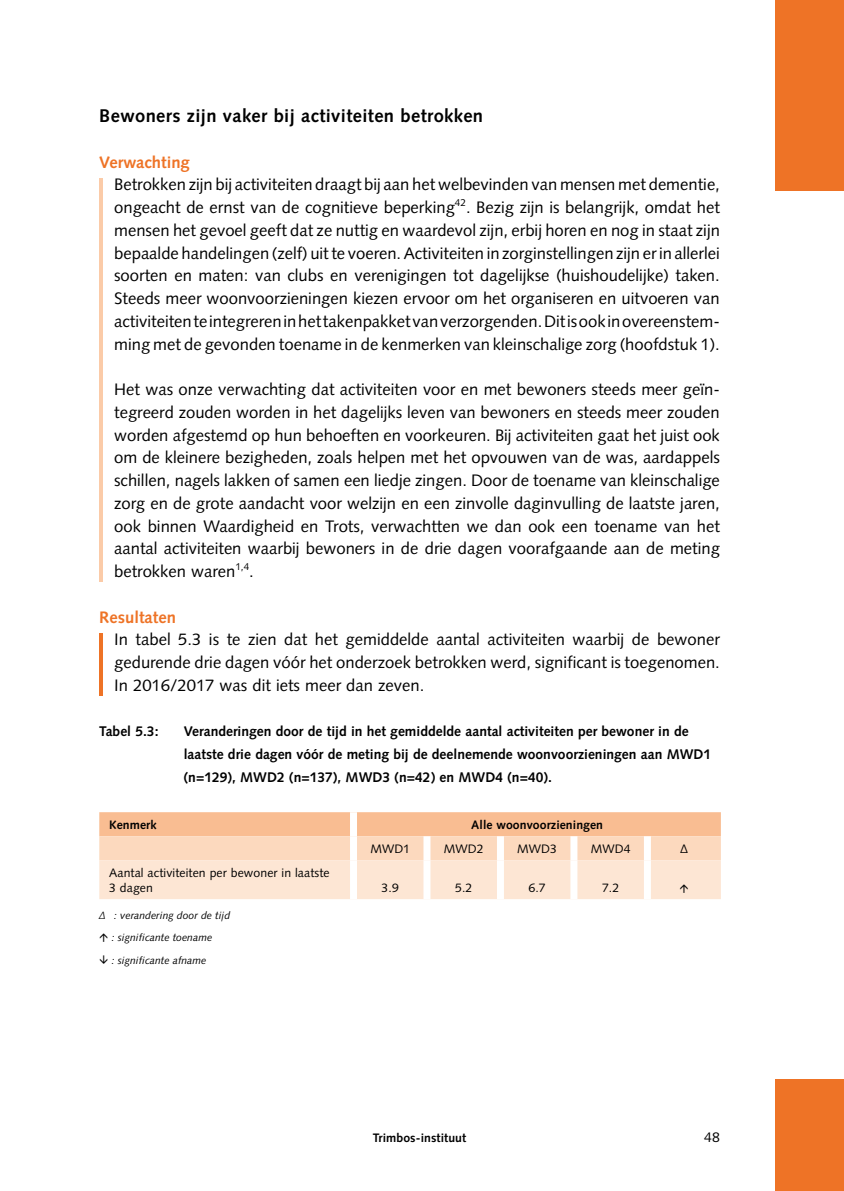
<style>
.page{position:relative;width:844px;height:1191px;background:#fff}
.page>*{position:absolute;margin:0;border:0;box-sizing:border-box;transform-origin:0 0}
.t1{font:700 18.38px "Syntax LT Std";letter-spacing:.02em;color:#000}
.t2{font:16.62px/22.8px "Syntax LT Std";color:#000;text-align:justify}
.t3{font:700 16.62px "Syntax LT Std";color:#ee7326}
.t4{font:700 14px/22.8px "Syntax LT Std";color:#000}
.t5{font:14px "Syntax LT Std";color:#000}
.t6{font:12.25px/14.7px "Syntax LT Std";letter-spacing:.005em;color:#000}
.t7{font:700 12.25px "Syntax LT Std";letter-spacing:.005em;color:#000}
.t8{font:italic 10.5px/22.8px "Syntax LT Std";color:#000}
</style>
<div class="page">
<div style="left:775px;top:0;width:68px;height:190px;background:#ee7326"></div>
<div style="left:775px;top:1079px;width:68px;height:112px;background:#ee7326"></div>
<hr style="left:99px;top:178px;width:4px;height:403px;background:#fbcba8">
<hr style="left:99px;top:633px;width:4px;height:62px;background:#ee7326">
<svg style="left:99px;top:812px;width:621px;height:87px;background:#fbd8be"></svg>
<p class="t1" style="left:99px;top:105px;width:385px">Bewoners zijn vaker bij activiteiten betrokken</p>
<p class="t3" style="left:99px;top:152px;width:92px">Verwachting</p>
<p class="t2" style="left:114px;top:173px;width:607px">Betrokken zijn bij activiteiten draagt bij aan het welbevinden van mensen met dementie, ongeacht de ernst van de cognitieve beperking<sup>42</sup>. Bezig zijn is belangrijk, omdat het mensen het gevoel geeft dat ze nuttig en waardevol zijn, erbij horen en nog in staat zijn bepaalde handelingen (zelf) uit te voeren. Activiteiten in zorginstellingen zijn er in allerlei soorten en maten: van clubs en verenigingen tot dagelijkse (huishoudelijke) taken.<br>Steeds meer woonvoorzieningen kiezen ervoor om het organiseren en uitvoeren van activiteiten te integreren in het takenpakket van verzorgenden. Dit is ook in overeenstem&shy;ming met de gevonden toename in de kenmerken van kleinschalige zorg (hoofdstuk 1).</p>
<p class="t2" style="left:114px;top:378px;width:607px">Het was onze verwachting dat activiteiten voor en met bewoners steeds meer geïn&shy;tegreerd zouden worden in het dagelijks leven van bewoners en steeds meer zouden worden afgestemd op hun behoeften en voorkeuren. Bij activiteiten gaat het juist ook om de kleinere bezigheden, zoals helpen met het opvouwen van de was, aardappels schillen, nagels lakken of samen een liedje zingen. Door de toename van kleinschalige zorg en de grote aandacht voor welzijn en een zinvolle daginvulling de laatste jaren, ook binnen Waardigheid en Trots, verwachtten we dan ook een toename van het aantal activiteiten waarbij bewoners in de drie dagen voorafgaande aan de meting betrokken waren<sup>1,4</sup>.</p>
<p class="t3" style="left:99px;top:607px;width:78px">Resultaten</p>
<p class="t2" style="left:114px;top:628px;width:607px">In tabel 5.3 is te zien dat het gemiddelde aantal activiteiten waarbij de bewoner gedurende drie dagen vóór het onderzoek betrokken werd, significant is toegenomen.<br>In 2016/2017 was dit iets meer dan zeven.</p>
<p class="t4" style="left:99px;top:720px;width:61px">Tabel 5.3:</p>
<p class="t4" style="left:184px;top:720px;width:529px">Veranderingen door de tijd in het gemiddelde aantal activiteiten per bewoner in de laatste drie dagen vóór de meting bij de deelnemende woonvoorzieningen aan MWD1 (n=129), MWD2 (n=137), MWD3 (n=42) en MWD4 (n=40).</p>
<p class="t7" style="left:109px;top:817px;width:49px">Kenmerk</p>
<p class="t7" style="left:471px;top:817px;width:133px">Alle woonvoorzieningen</p>
<p class="t6" style="left:370px;top:841px;width:41px">MWD1</p>
<p class="t6" style="left:443px;top:841px;width:41px">MWD2</p>
<p class="t6" style="left:517px;top:841px;width:41px">MWD3</p>
<p class="t6" style="left:590px;top:841px;width:41px">MWD4</p>
<p class="t6" style="left:680px;top:841px;width:9px">Δ</p>
<p class="t6" style="left:109px;top:865px;width:222px">Aantal activiteiten per bewoner in laatste<br>3 dagen</p>
<p class="t6" style="left:381px;top:880px;width:19px">3.9</p>
<p class="t6" style="left:455px;top:880px;width:19px">5.2</p>
<p class="t6" style="left:528px;top:880px;width:19px">6.7</p>
<p class="t6" style="left:602px;top:880px;width:19px">7.2</p>
<p class="t8" style="left:112px;top:903px;width:120px;text-indent:-12px">Δ : verandering door de tijd : significante toename<br>: significante afname</p>
<p class="t7" style="left:372px;top:1131px;width:95px">Trimbos-instituut</p>
<p class="t5" style="left:704px;top:1129px;width:17px">48</p>
</div>
